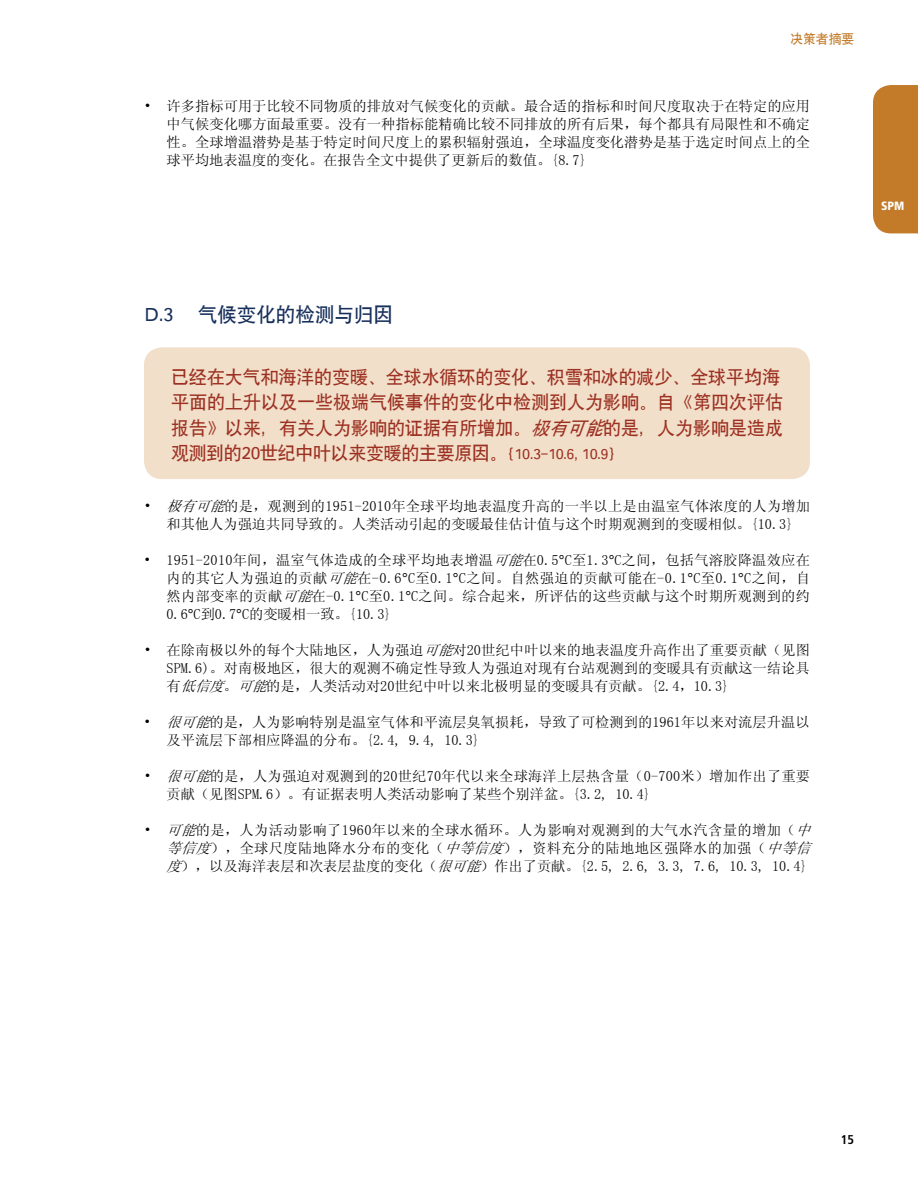
<style>
.page{position:relative;width:918px;height:1188px;background:#fff}
.page>*{position:absolute;margin:0;border:0;box-sizing:border-box;transform-origin:0 0}
.t1{font:19.5px "SIL Hei Med Jian";color:#18305c}
.t2{font:18px/25.5px "SIL Hei Med Jian";color:#9c3022}
.t3{font:14.25px/18px "Sim Sun";letter-spacing:.005em;color:#000;text-align:justify}
.t4{font:12.75px "SIL Hei Med Jian";color:#c37b2a}
.t5{font:700 condensed 12.75px "Frutiger LT Pro";color:#000}
.t6{font:900 condensed 12px "Frutiger LT Pro";color:#fff}
.s1{font-style:italic}
.s2{font-size:15px}
.s3{font-family:"Univers"}
</style>
<div class="page">
<div style="left:873px;top:85px;width:45px;height:148px;background:#c37b2a"></div>
<div style="left:144px;top:347px;width:666px;height:132px;background:#f2dfc9;border-radius:18px"></div>
<p class="t4" style="left:790px;top:31px;width:65px">决策者摘要</p>
<p class="t3" style="left:167px;top:97px;width:645px;text-indent:-23px">• 许多指标可用于比较不同物质的排放对气候变化的贡献。最合适的指标和时间尺度取决于在特定的应用中气候变化哪方面最重要。没有一种指标能精确比较不同排放的所有后果，每个都具有局限性和不确定性。全球增温潜势是基于特定时间尺度上的累积辐射强迫，全球温度变化潜势是基于选定时间点上的全球平均地表温度的变化。在报告全文中提供了更新后的数值。{8.7}</p>
<p class="t6" style="left:881px;top:199px;width:25px">SPM</p>
<h1 class="t1" style="left:144px;top:302px;width:250px">D.3 气候变化的检测与归因</h1>
<p class="t2" style="left:171px;top:363px;width:613px">已经在大气和海洋的变暖、全球水循环的变化、积雪和冰的减少、全球平均海平面的上升以及一些极端气候事件的变化中检测到人为影响。自《第四次评估报告》以来，有关人为影响的证据有所增加。<span class="s1">极有可能</span>的是，人为影响是造成观测到的20世纪中叶以来变暖的主要原因。<span class="s2">{10.3-10.6, 10.9}</span></p>
<p class="t3" style="left:144px;top:497px;width:668px;text-align:center">• <span class="s1">极有可能</span>的是，观测到的1951-2010年全球平均地表温度升高的一半以上是由温室气体浓度的人为增加和其他人为强迫共同导致的。人类活动引起的变暖最佳估计值与这个时期观测到的变暖相似。{10.3}</p>
<p class="t3" style="left:166px;top:550px;width:645px;text-indent:-22px">• 1951-2010年间，温室气体造成的全球平均地表增温<span class="s1">可能</span>在0.5<span class="s3">°</span>C至1.3<span class="s3">°</span>C之间，包括气溶胶降温效应在内的其它人为强迫的贡献<span class="s1">可能</span>在-0.6<span class="s3">°</span>C至0.1<span class="s3">°</span>C之间。自然强迫的贡献可能在-0.1<span class="s3">°</span>C至0.1<span class="s3">°</span>C之间，自然内部变率的贡献<span class="s1">可能</span>在-0.1<span class="s3">°</span>C至0.1<span class="s3">°</span>C之间。综合起来，所评估的这些贡献与这个时期所观测到的约0.6<span class="s3">°</span>C到0.7<span class="s3">°</span>C的变暖相一致。{10.3}</p>
<p class="t3" style="left:167px;top:641px;width:645px;text-indent:-22px">• 在除南极以外的每个大陆地区，人为强迫<span class="s1">可能</span>对20世纪中叶以来的地表温度升高作出了重要贡献（见图SPM.6)。对南极地区，很大的观测不确定性导致人为强迫对现有台站观测到的变暖具有贡献这一结论具有<span class="s1">低信度</span>。<span class="s1">可能</span>的是，人类活动对20世纪中叶以来北极明显的变暖具有贡献。{2.4，10.3}</p>
<p class="t3" style="left:167px;top:713px;width:645px;text-indent:-23px">• <span class="s1">很可能</span>的是，人为影响特别是温室气体和平流层臭氧损耗，导致了可检测到的1961年以来对流层升温以及平流层下部相应降温的分布。{2.4, 9.4, 10.3}</p>
<p class="t3" style="left:167px;top:767px;width:645px;text-indent:-22px">• <span class="s1">很可能</span>的是，人为强迫对观测到的20世纪70年代以来全球海洋上层热含量（0-700米）增加作出了重要贡献（见图SPM.6）。有证据表明人类活动影响了某些个别洋盆。{3.2, 10.4}</p>
<p class="t3" style="left:167px;top:821px;width:650px;text-indent:-23px">• <span class="s1">可能</span>的是，人为活动影响了1960年以来的全球水循环。人为影响对观测到的大气水汽含量的增加（<span class="s1">中等信度</span>），全球尺度陆地降水分布的变化（<span class="s1">中等信度</span>），资料充分的陆地地区强降水的加强（<span class="s1">中等信度</span>），以及海洋表层和次表层盐度的变化（<span class="s1">很可能</span>）作出了贡献。{2.5, 2.6, 3.3, 7.6, 10.3, 10.4}</p>
<p class="t5" style="left:841px;top:1132px;width:15px">15</p>
</div>
